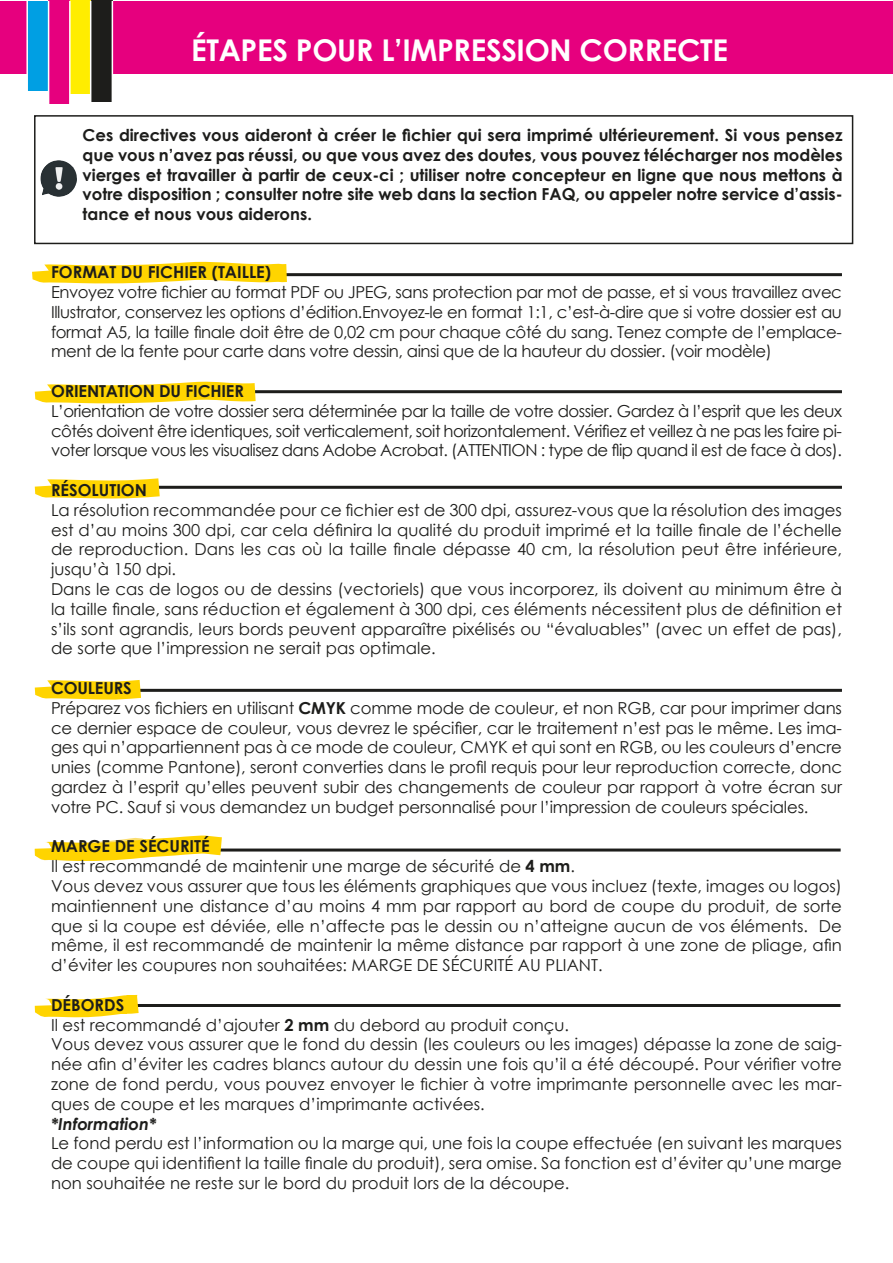
<style>
.page{position:relative;width:893px;height:1263px;background:#fff}
.page>*{position:absolute;margin:0;border:0;box-sizing:border-box;transform-origin:0 0}
.t1{font:700 30px "Century Gothic";letter-spacing:-.01em;color:#fff}
.t2{font:16.5px/19.8px "Century Gothic";color:#1d1d1b;text-align:justify}
.t3{font:700 16.5px/19.8px "Century Gothic";color:#1d1d1b;text-align:justify}
.t4{font:italic 700 16.5px "Century Gothic";color:#1d1d1b}
.s1{font-weight:700}
</style>
<div class="page">
<div style="left:0;top:1px;width:893px;height:72px;background:#e6007e"></div>
<div style="left:27px;top:1px;width:22px;height:90px;background:#009fe3"></div>
<div style="left:49px;top:0;width:21px;height:104px;background:#e6007e"></div>
<div style="left:70px;top:0;width:21px;height:94px;background:#ffed00"></div>
<div style="left:91px;top:0;width:21px;height:102px;background:#1d1d1b"></div>
<hr style="left:26px;top:1px;width:2px;height:91px;background:#fff">
<hr style="left:48px;top:1px;width:1px;height:105px;background:#fff">
<hr style="left:69px;top:1px;width:2px;height:105px;background:#fff">
<hr style="left:90px;top:1px;width:1px;height:107px;background:#fff">
<hr style="left:112px;top:1px;width:1px;height:103px;background:#fff">
<hr style="left:199px;top:848px;width:642px;height:3px;background:#1d1d1b">
<svg style="left:34px;top:835px;width:206px;height:26px"></svg>
<hr style="left:236px;top:273px;width:606px;height:3px;background:#1d1d1b">
<hr style="left:153px;top:486px;width:689px;height:3px;background:#1d1d1b">
<hr style="left:136px;top:689px;width:706px;height:3px;background:#1d1d1b">
<hr style="left:121px;top:1004px;width:720px;height:3px;background:#1d1d1b">
<svg style="left:34px;top:994px;width:105px;height:24px"></svg>
<svg style="left:34px;top:680px;width:126px;height:20px"></svg>
<svg style="left:34px;top:478px;width:144px;height:21px"></svg>
<svg style="left:32px;top:261px;width:274px;height:23px"></svg>
<hr style="left:236px;top:390px;width:606px;height:3px;background:#1d1d1b">
<svg style="left:34px;top:381px;width:240px;height:23px"></svg>
<img style="left:40px;top:160px;width:37px;height:37px">
<div style="left:34px;top:115px;width:819px;height:129px;border:2px solid #1d1d1b"></div>
<p class="t1" style="left:191px;top:27px;width:538px">ÉTAPES POUR L’IMPRESSION CORRECTE</p>
<p class="t3" style="left:83px;top:124px;width:762px">Ces directives vous aideront à créer le fichier qui sera imprimé ultérieurement. Si vous pensez que vous n’avez pas réussi, ou que vous avez des doutes, vous pouvez télécharger nos modèles vierges et travailler à partir de ceux-ci ; utiliser notre concepteur en ligne que nous mettons à votre disposition ; consulter notre site web dans la section FAQ, ou appeler notre service d’assis&shy;tance et nous vous aiderons.</p>
<p class="t3" style="left:51px;top:261px;width:222px">FORMAT DU FICHIER (TAILLE)</p>
<p class="t2" style="left:51px;top:282px;width:792px">Envoyez votre fichier au format PDF ou JPEG, sans protection par mot de passe, et si vous travaillez avec Illustrator, conservez les options d’édition.Envoyez-le en format 1:1, c’est-à-dire que si votre dossier est au format A5, la taille finale doit être de 0,02 cm pour chaque côté du sang. Tenez compte de l’emplace&shy;ment de la fente pour carte dans votre dessin, ainsi que de la hauteur du dossier. (voir modèle)</p>
<p class="t3" style="left:51px;top:380px;width:194px">ORIENTATION DU FICHIER</p>
<p class="t2" style="left:51px;top:401px;width:792px">L’orientation de votre dossier sera déterminée par la taille de votre dossier. Gardez à l’esprit que les deux côtés doivent être identiques, soit verticalement, soit horizontalement. Vérifiez et veillez à ne pas les faire pi&shy;voter lorsque vous les visualisez dans Adobe Acrobat. (ATTENTION : type de flip quand il est de face à dos).</p>
<p class="t3" style="left:51px;top:479px;width:98px">RÉSOLUTION</p>
<p class="t2" style="left:51px;top:500px;width:792px">La résolution recommandée pour ce fichier est de 300 dpi, assurez-vous que la résolution des images est d’au moins 300 dpi, car cela définira la qualité du produit imprimé et la taille finale de l’échelle de reproduction. Dans les cas où la taille finale dépasse 40 cm, la résolution peut être inférieure, jusqu’à 150 dpi.</p>
<p class="t2" style="left:51px;top:579px;width:792px">Dans le cas de logos ou de dessins (vectoriels) que vous incorporez, ils doivent au minimum être à la taille finale, sans réduction et également à 300 dpi, ces éléments nécessitent plus de définition et s’ils sont agrandis, leurs bords peuvent apparaître pixélisés ou “évaluables” (avec un effet de pas), de sorte que l’impression ne serait pas optimale.</p>
<p class="t3" style="left:51px;top:677px;width:82px">COULEURS</p>
<p class="t2" style="left:51px;top:698px;width:792px">Préparez vos fichiers en utilisant <span class="s1">CMYK</span> comme mode de couleur, et non RGB, car pour imprimer dans ce dernier espace de couleur, vous devrez le spécifier, car le traitement n’est pas le même. Les ima&shy;ges qui n’appartiennent pas à ce mode de couleur, CMYK et qui sont en RGB, ou les couleurs d’encre unies (comme Pantone), seront converties dans le profil requis pour leur reproduction correcte, donc gardez à l’esprit qu’elles peuvent subir des changements de couleur par rapport à votre écran sur votre PC. Sauf si vous demandez un budget personnalisé pour l’impression de couleurs spéciales.</p>
<p class="t3" style="left:51px;top:836px;width:160px">MARGE DE SÉCURITÉ</p>
<p class="t2" style="left:51px;top:856px;width:525px">Il est recommandé de maintenir une marge de sécurité de <span class="s1">4 mm</span>.</p>
<p class="t2" style="left:51px;top:876px;width:792px">Vous devez vous assurer que tous les éléments graphiques que vous incluez (texte, images ou logos) maintiennent une distance d’au moins 4 mm par rapport au bord de coupe du produit, de sorte que si la coupe est déviée, elle n’affecte pas le dessin ou n’atteigne aucun de vos éléments. De même, il est recommandé de maintenir la même distance par rapport à une zone de pliage, afin d’éviter les coupures non souhaitées: MARGE DE SÉCURITÉ AU PLIANT.</p>
<p class="t3" style="left:51px;top:994px;width:75px">DÉBORDS</p>
<p class="t2" style="left:51px;top:1014px;width:520px">Il est recommandé d’ajouter <span class="s1">2 mm</span> du debord au produit conçu.</p>
<p class="t2" style="left:51px;top:1034px;width:792px">Vous devez vous assurer que le fond du dessin (les couleurs ou les images) dépasse la zone de saig&shy;née afin d’éviter les cadres blancs autour du dessin une fois qu’il a été découpé. Pour vérifier votre zone de fond perdu, vous pouvez envoyer le fichier à votre imprimante personnelle avec les mar&shy;ques de coupe et les marques d’imprimante activées.</p>
<p class="t4" style="left:51px;top:1111px;width:107px">*Information*</p>
<p class="t2" style="left:51px;top:1133px;width:792px">Le fond perdu est l’information ou la marge qui, une fois la coupe effectuée (en suivant les marques de coupe qui identifient la taille finale du produit), sera omise. Sa fonction est d’éviter qu’une marge non souhaitée ne reste sur le bord du produit lors de la découpe.</p>
</div>
